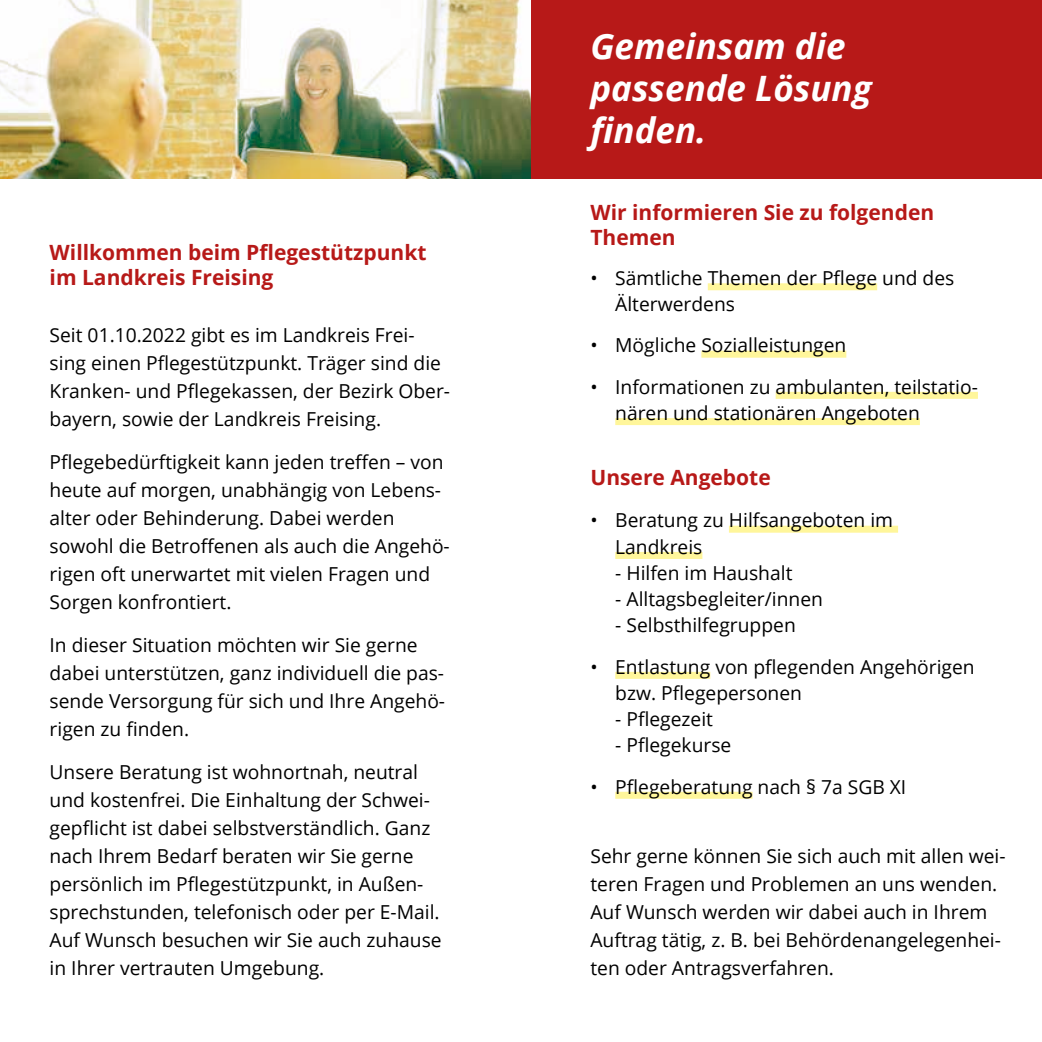
<style>
.page{position:relative;width:1042px;height:1042px;background:#fff}
.page>*{position:absolute;margin:0;border:0;box-sizing:border-box;transform-origin:0 0}
.t1{font:italic 700 35px/42px "Open Sans";color:#fff}
.t2{font:700 21px/25.2px "Open Sans";color:#b71918}
.t3{font:19.25px/28px "Open Sans";color:#000}
</style>
<div class="page">
<div style="left:531px;top:0;width:511px;height:179px;background:#b71918"></div>
<div style="left:708px;top:283px;width:169px;height:7px;background:#fff69b"></div>
<div style="left:701px;top:351px;width:145px;height:7px;background:#fff69b"></div>
<div style="left:775px;top:392px;width:203px;height:7px;background:#fff69b"></div>
<div style="left:615px;top:418px;width:305px;height:7px;background:#fff69b"></div>
<div style="left:729px;top:526px;width:169px;height:7px;background:#fff69b"></div>
<div style="left:615px;top:552px;width:87px;height:7px;background:#fff69b"></div>
<div style="left:615px;top:672px;width:95px;height:7px;background:#fff69b"></div>
<div style="left:615px;top:792px;width:137px;height:7px;background:#fff69b"></div>
<img style="left:0;top:0;width:531px;height:179px">
<p class="t2" style="left:50px;top:239px;width:378px">Willkommen beim Pflegestützpunkt im Landkreis Freising</p>
<p class="t3" style="left:50px;top:320px;width:402px">Seit 01.10.2022 gibt es im Landkreis Frei&shy;sing einen Pflegestützpunkt. Träger sind die Kranken- und Pflegekassen, der Bezirk Ober&shy;bayern, sowie der Landkreis Freising.</p>
<p class="t3" style="left:50px;top:447px;width:402px">Pflegebedürftigkeit kann jeden treffen – von heute auf morgen, unabhängig von Lebens&shy;alter oder Behinderung. Dabei werden sowohl die Betroffenen als auch die Angehö&shy;rigen oft unerwartet mit vielen Fragen und Sorgen konfrontiert.</p>
<p class="t3" style="left:50px;top:630px;width:397px">In dieser Situation möchten wir Sie gerne dabei unterstützen, ganz individuell die pas&shy;sende Versorgung für sich und Ihre Angehö&shy;rigen zu finden.</p>
<p class="t3" style="left:50px;top:757px;width:393px">Unsere Beratung ist wohnortnah, neutral und kostenfrei. Die Einhaltung der Schwei&shy;gepflicht ist dabei selbstverständlich. Ganz nach Ihrem Bedarf beraten wir Sie gerne persönlich im Pflegestützpunkt, in Außen&shy;sprechstunden, telefonisch oder per E-Mail.<br>Auf Wunsch besuchen wir Sie auch zuhause in Ihrer vertrauten Umgebung.</p>
<h1 class="t1" style="left:590px;top:25px;width:283px">Gemeinsam die passende Lösung finden.</h1>
<p class="t2" style="left:590px;top:199px;width:345px">Wir informieren Sie zu folgenden<br>Themen</p>
<p class="t3" style="left:615px;top:264px;width:341px;line-height:26.2px;text-indent:-25px">• Sämtliche Themen der Pflege und des<br>Älterwerdens</p>
<p class="t3" style="left:590px;top:331px;width:257px">• Mögliche Sozialleistungen</p>
<p class="t3" style="left:615px;top:373px;width:364px;line-height:26.2px;text-indent:-25px">• Informationen zu ambulanten, teilstatio&shy;nären und stationären Angeboten</p>
<p class="t2" style="left:590px;top:464px;width:182px">Unsere Angebote</p>
<p class="t3" style="left:615px;top:507px;width:279px;line-height:26.2px;text-indent:-25px">• Beratung zu Hilfsangeboten im<br>Landkreis</p>
<p class="t3" style="left:615px;top:558px;width:179px">- Hilfen im Haushalt</p>
<p class="t3" style="left:615px;top:585px;width:209px">- Alltagsbegleiter/innen</p>
<p class="t3" style="left:615px;top:611px;width:182px">- Selbsthilfegruppen</p>
<p class="t3" style="left:615px;top:653px;width:361px;line-height:26.2px;text-indent:-25px">• Entlastung von pflegenden Angehörigen bzw. Pflegepersonen</p>
<p class="t3" style="left:615px;top:705px;width:99px">- Pflegezeit</p>
<p class="t3" style="left:615px;top:731px;width:118px">- Pflegekurse</p>
<p class="t3" style="left:590px;top:772px;width:317px">• Pflegeberatung nach § 7a SGB XI</p>
<p class="t3" style="left:590px;top:841px;width:417px">Sehr gerne können Sie sich auch mit allen wei&shy;teren Fragen und Problemen an uns wenden.<br>Auf Wunsch werden wir dabei auch in Ihrem Auftrag tätig, z. B. bei Behördenangelegenhei&shy;ten oder Antragsverfahren.</p>
</div>
